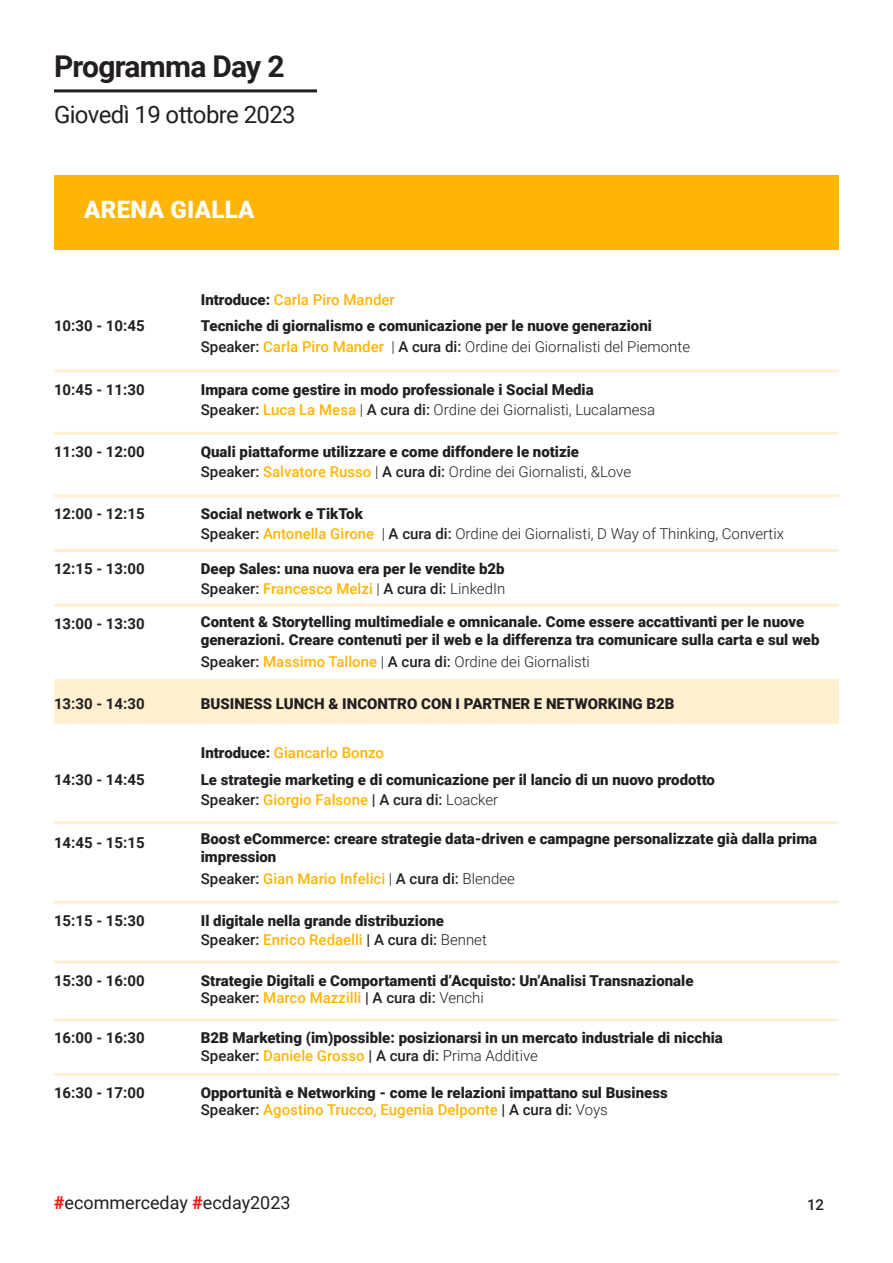
<style>
.page{position:relative;width:893px;height:1263px;background:#fff}
.page>*{position:absolute;margin:0;border:0;box-sizing:border-box;transform-origin:0 0}
.t1{font:700 30px "Roboto";letter-spacing:-.025em;color:#231f20}
.t2{font:24px "Roboto";letter-spacing:-.025em;color:#231f20}
.t3{font:900 24px "Roboto";letter-spacing:.01em;color:#fff}
.t4{font:18px "Roboto";color:#231f20}
.t5{font:900 15px/18px "Roboto";color:#231f20}
.t6{font:300 15px "Roboto";color:#231f20}
.t7{font:500 15px "Roboto";color:#231f20}
.t8{font:700 15px "Roboto";color:#231f20}
.t9{font:500 15px "Roboto";color:#ffb508}
.s1{font-weight:900;color:#231f20}
.s2{font-weight:500}
.s3{font-weight:500;color:#ffb508}
.s4{color:#ffb508}
.s5{font-weight:300}
.s6{color:#231f20}
.s7{font-weight:300;color:#231f20}
.s8{font-weight:900;color:#ff1616}
</style>
<div class="page">
<div style="left:54px;top:175px;width:785px;height:75px;background:#ffb508"></div>
<div style="left:54px;top:680px;width:785px;height:42px;background:#fff0d2"></div>
<hr style="left:54px;top:89px;width:263px;height:3px;background:#231f20">
<hr style="left:54px;top:369px;width:785px;height:3px;background:#fff0d2">
<hr style="left:54px;top:679px;width:785px;height:3px;background:#fff0d2">
<hr style="left:54px;top:494px;width:785px;height:3px;background:#fff0d2">
<hr style="left:54px;top:604px;width:785px;height:3px;background:#fff0d2">
<hr style="left:54px;top:549px;width:785px;height:3px;background:#fff0d2">
<hr style="left:54px;top:821px;width:785px;height:3px;background:#fff0d2">
<hr style="left:54px;top:961px;width:785px;height:3px;background:#fff0d2">
<hr style="left:54px;top:1018px;width:785px;height:3px;background:#fff0d2">
<hr style="left:54px;top:1073px;width:785px;height:3px;background:#fff0d2">
<hr style="left:54px;top:432px;width:785px;height:3px;background:#fff0d2">
<hr style="left:54px;top:721px;width:785px;height:3px;background:#fff0d2">
<hr style="left:54px;top:901px;width:785px;height:3px;background:#fff0d2">
<p class="t1" style="left:54px;top:45px;width:232px">Programma Day 2</p>
<p class="t2" style="left:54px;top:97px;width:243px">Giovedì 19 ottobre 2023</p>
<p class="t3" style="left:84px;top:193px;width:172px">ARENA GIALLA</p>
<p class="t9" style="left:201px;top:289px;width:196px"><span class="s1">Introduce:</span> Carla Piro Mander</p>
<p class="t8" style="left:54px;top:315px;width:92px">10:30 - 10:45</p>
<p class="t5" style="left:201px;top:316px;width:453px">Tecniche di giornalismo e comunicazione per le nuove generazioni</p>
<p class="t6" style="left:201px;top:336px;width:491px"><span class="s2">Speaker:</span> <span class="s3">Carla Piro Mander</span> | <span class="s2">A cura di:</span> Ordine dei Giornalisti del Piemonte</p>
<p class="t8" style="left:54px;top:379px;width:92px">10:45 - 11:30</p>
<p class="t5" style="left:201px;top:380px;width:394px">Impara come gestire in modo professionale i Social Media</p>
<p class="t6" style="left:201px;top:399px;width:456px"><span class="s2">Speaker:</span> <span class="s3">Luca La Mesa</span> | <span class="s2">A cura di:</span> Ordine dei Giornalisti, Lucalamesa</p>
<p class="t8" style="left:54px;top:441px;width:92px">11:30 - 12:00</p>
<p class="t5" style="left:201px;top:442px;width:380px">Quali piattaforme utilizzare e come diffondere le notizie</p>
<p class="t6" style="left:201px;top:461px;width:432px"><span class="s2">Speaker:</span> <span class="s3">Salvatore Russo</span> | <span class="s2">A cura di:</span> Ordine dei Giornalisti, &amp;Love</p>
<p class="t8" style="left:54px;top:504px;width:92px">12:00 - 12:15</p>
<p class="t5" style="left:201px;top:504px;width:164px">Social network e TikTok</p>
<p class="t6" style="left:201px;top:524px;width:585px"><span class="s2">Speaker:</span> <span class="s3">Antonella Girone</span> | <span class="s2">A cura di:</span> Ordine dei Giornalisti, D Way of Thinking, Convertix</p>
<p class="t8" style="left:54px;top:558px;width:92px">12:15 - 13:00</p>
<p class="t5" style="left:201px;top:559px;width:305px">Deep Sales: una nuova era per le vendite b2b</p>
<p class="t7" style="left:201px;top:578px;width:306px">Speaker: <span class="s4">Francesco Melzi</span> <span class="s5">|</span> A cura di: <span class="s5">LinkedIn</span></p>
<p class="t8" style="left:54px;top:613px;width:92px">13:00 - 13:30</p>
<p class="t5" style="left:201px;top:612px;width:620px">Content &amp; Storytelling multimediale e omnicanale. Come essere accattivanti per le nuove generazioni. Creare contenuti per il web e la differenza tra comunicare sulla carta e sul web</p>
<p class="t6" style="left:201px;top:651px;width:390px"><span class="s2">Speaker:</span> <span class="s3">Massimo Tallone</span> | <span class="s2">A cura di:</span> Ordine dei Giornalisti</p>
<p class="t8" style="left:54px;top:693px;width:92px">13:30 - 14:30</p>
<p class="t5" style="left:201px;top:694px;width:475px">BUSINESS LUNCH &amp; INCONTRO CON I PARTNER E NETWORKING B2B</p>
<p class="t9" style="left:201px;top:742px;width:185px"><span class="s1">Introduce:</span> Giancarlo Bonzo</p>
<p class="t8" style="left:54px;top:769px;width:92px">14:30 - 14:45</p>
<p class="t5" style="left:201px;top:770px;width:516px">Le strategie marketing e di comunicazione per il lancio di un nuovo prodotto</p>
<p class="t7" style="left:201px;top:789px;width:299px">Speaker: <span class="s4">Giorgio Falsone</span> | A cura di: <span class="s5">Loacker</span></p>
<p class="t8" style="left:54px;top:832px;width:92px">14:45 - 15:15</p>
<p class="t5" style="left:201px;top:829px;width:618px">Boost eCommerce: creare strategie data-driven e campagne personalizzate già dalla prima impression</p>
<p class="t9" style="left:201px;top:868px;width:316px"><span class="s6">Speaker:</span> Gian Mario Infelici <span class="s7">|</span> <span class="s6">A cura di:</span> <span class="s7">Blendee</span></p>
<p class="t8" style="left:54px;top:910px;width:92px">15:15 - 15:30</p>
<p class="t5" style="left:201px;top:911px;width:245px">Il digitale nella grande distribuzione</p>
<p class="t7" style="left:201px;top:929px;width:288px">Speaker: <span class="s4">Enrico Redaelli</span> | A cura di: <span class="s5">Bennet</span></p>
<p class="t8" style="left:54px;top:970px;width:92px">15:30 - 16:00</p>
<p class="t5" style="left:201px;top:971px;width:494px">Strategie Digitali e Comportamenti d’Acquisto: Un’Analisi Transnazionale</p>
<p class="t7" style="left:201px;top:987px;width:284px">Speaker: <span class="s4">Marco Mazzilli</span> | A cura di: <span class="s5">Venchi</span></p>
<p class="t8" style="left:54px;top:1027px;width:92px">16:00 - 16:30</p>
<p class="t8" style="left:54px;top:1082px;width:92px">16:30 - 17:00</p>
<p class="t5" style="left:201px;top:1028px;width:524px">B2B Marketing (im)possible: posizionarsi in un mercato industriale di nicchia</p>
<p class="t5" style="left:201px;top:1083px;width:468px">Opportunità e Networking - come le relazioni impattano sul Business</p>
<p class="t7" style="left:201px;top:1045px;width:339px">Speaker: <span class="s4">Daniele Grosso</span> | A cura di: <span class="s5">Prima Additive</span></p>
<p class="t9" style="left:201px;top:1099px;width:408px"><span class="s6">Speaker:</span> Agostino Trucco, Eugenia Delponte <span class="s6">| A cura di:</span> <span class="s7">Voys</span></p>
<p class="t4" style="left:54px;top:1190px;width:238px"><span class="s8">#</span>ecommerceday <span class="s8">#</span>ecday2023</p>
<p class="t7" style="left:807px;top:1194px;width:19px">12</p>
</div>
